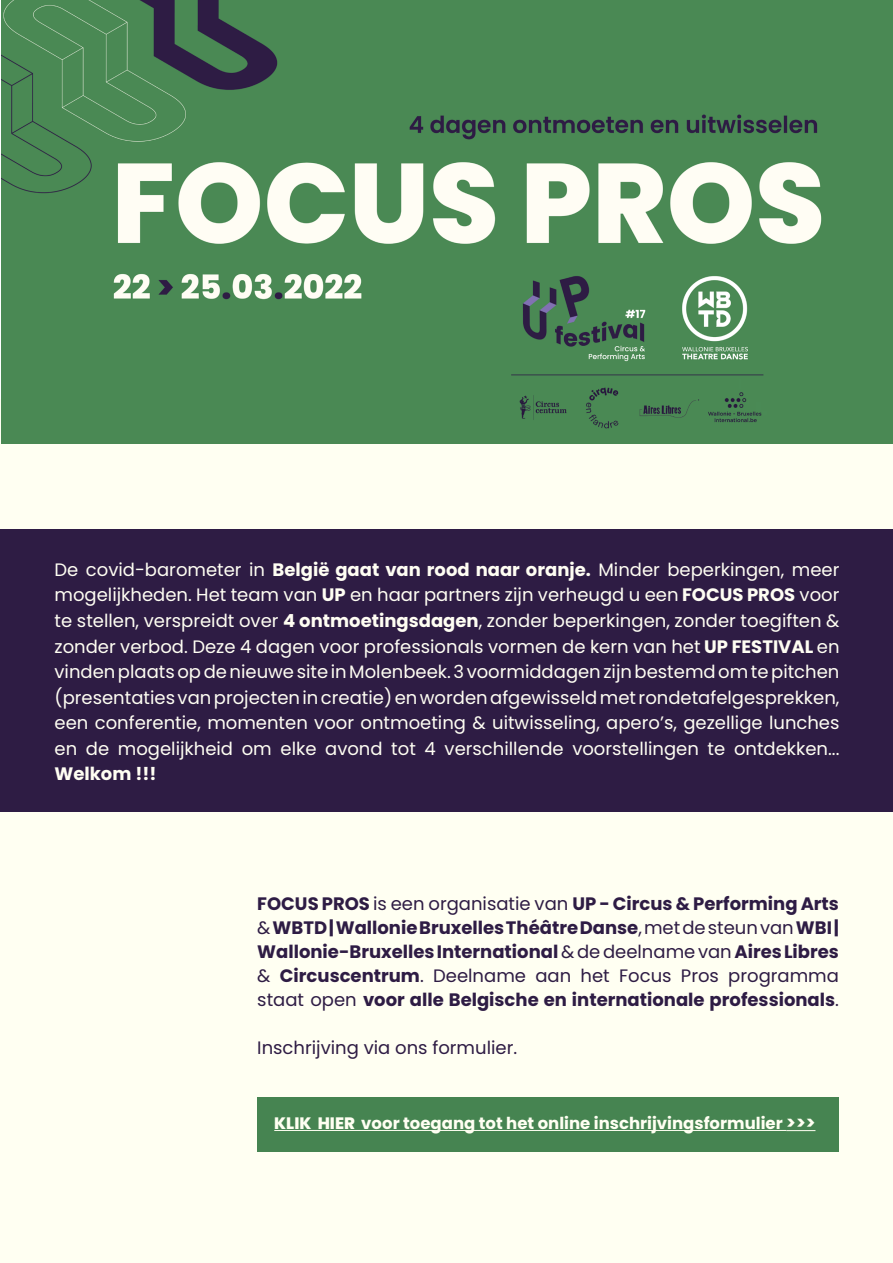
<style>
.page{position:relative;width:893px;height:1263px;background:#fff}
.page>*{position:absolute;margin:0;border:0;box-sizing:border-box;transform-origin:0 0}
.t1{font:18px/25.5px "Poppins";color:#fffef3;text-align:justify}
.t2{font:700 18px/24px "Poppins";color:#2e1c44;text-align:justify}
.t3{font:18px "Poppins";color:#2e1c44}
.t4{font:700 18px "Poppins";color:#fffef3}
.t5{font:700 16.5px "Poppins";color:#fffff2}
.s1{font-weight:700}
.s2{font-weight:400}
.s3{font-weight:800}
.s4{font-size:18px}
</style>
<div class="page">
<div style="left:0;top:400px;width:893px;height:863px;background:#fffff2"></div>
<img style="left:1px;top:0;width:892px;height:444px">
<div style="left:0;top:529px;width:893px;height:283px;background:#2e1c44"></div>
<div style="left:257px;top:1097px;width:582px;height:54px;background:#468451"></div>
<hr style="left:274px;top:1130px;width:512px;height:1px;background:#fffff2">
<svg style="left:786px;top:1130px;width:29px;height:1px"></svg>
<p class="t1" style="left:55px;top:557px;width:786px">De covid-barometer in <span class="s1">België gaat van rood naar oranje.</span> Minder beperkingen, meer mogelijkheden. Het team van <span class="s1">UP</span> en haar partners zijn verheugd u een <span class="s1">FOCUS PROS</span> voor te stellen, verspreidt over <span class="s1">4 ontmoetingsdagen</span>, zonder beperkingen, zonder toegiften &amp; zonder verbod. Deze 4 dagen voor professionals vormen de kern van het <span class="s1">UP FESTIVAL</span> en vinden plaats op de nieuwe site in Molenbeek. 3 voormiddagen zijn bestemd om te pitchen (presentaties van projecten in creatie) en worden afgewisseld met rondetafelgesprekken, een conferentie, momenten voor ontmoeting &amp; uitwisseling, apero’s, gezellige lunches en de mogelijkheid om elke avond tot 4 verschillende voorstellingen te ontdekken...</p>
<p class="t4" style="left:55px;top:763px;width:103px">Welkom !!!</p>
<p class="t2" style="left:257px;top:892px;width:583px">FOCUS PROS <span class="s2">is een organisatie van</span> UP - Circus &amp; Performing Arts <span class="s2">&amp;</span> WBTD | Wallonie Bruxelles Théâtre Danse<span class="s2">, met de steun van</span> WBI | Wallonie-Bruxelles International <span class="s2">&amp; de deelname van</span> Aires Libres <span class="s2">&amp;</span> Circuscentrum<span class="s2">. Deelname aan het Focus Pros programma staat open</span> voor alle Belgische en internationale professionals<span class="s2">.</span></p>
<p class="t3" style="left:257px;top:1037px;width:261px">Inschrijving via ons formulier.</p>
<p class="t5" style="left:274px;top:1113px;width:543px"><span class="s3">KLIK HIER</span> voor toegang tot het online inschrijvingsformulier <span class="s4">&gt;&gt;&gt;</span></p>
</div>
